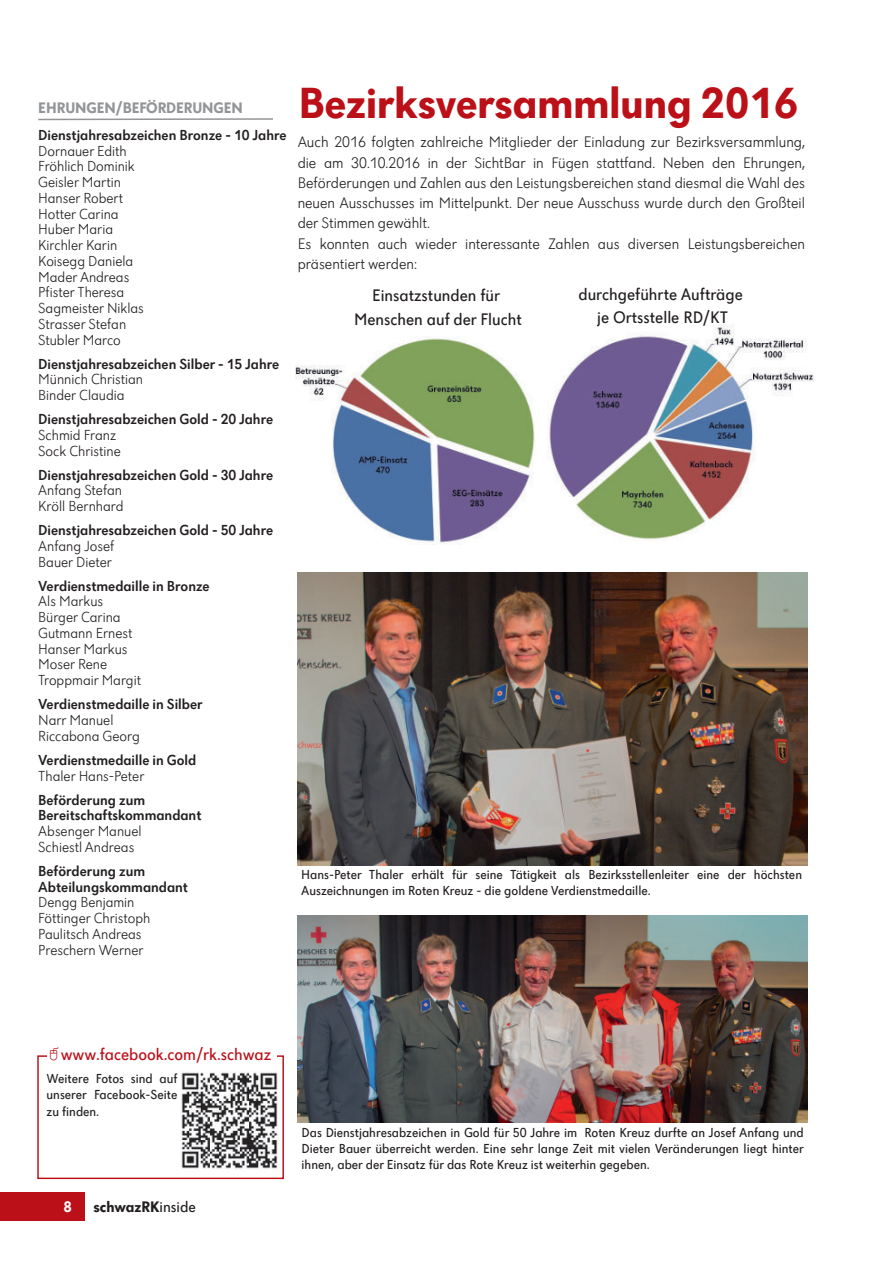
<style>
.page{position:relative;width:893px;height:1263px;background:#fff}
.page>*{position:absolute;margin:0;border:0;box-sizing:border-box;transform-origin:0 0}
.t1{font:700 45px "Dunant";color:#bb1018}
.t2{font:17.25px/23.2px "Dunant";color:#231f20;text-align:center}
.t3{font:17.25px "Dunant";color:#bb1018}
.t4{font:300 15.75px/20.2px "Dunant";color:#231f20}
.t5{font:700 15.75px "Dunant";letter-spacing:-.01em;color:#939598}
.t6{font:700 15.75px "Dunant";color:#231f20}
.t7{font:700 15.75px "Dunant";color:#fff}
.t8{font:300 15px/15.8px "Dunant";color:#231f20}
.t9{font:500 15px/15.8px "Dunant";color:#231f20}
.t10{font:13.5px/15.8px "Dunant";color:#231f20;text-align:justify}
.s1{font-family:"Dunant Signs"}
.s2{font-weight:400}
</style>
<div class="page">
<div style="left:0;top:1192px;width:85px;height:28px;background:#bb1018"></div>
<svg style="left:38px;top:118px;width:235px;height:3px"></svg>
<img style="left:295px;top:336px;width:241px;height:208px">
<img style="left:548px;top:325px;width:267px;height:214px">
<div style="left:37px;top:1055px;width:247px;height:124px;border:1px solid #bb1018"></div>
<div style="left:47px;top:1047px;width:229px;height:19px;background:#fff"></div>
<img style="left:181px;top:1071px;width:97px;height:98px">
<img style="left:298px;top:915px;width:510px;height:207px">
<img style="left:298px;top:572px;width:510px;height:294px">
<p class="t5" style="left:38px;top:101px;width:206px">EHRUNGEN/BEFÖRDERUNGEN</p>
<p class="t9" style="left:38px;top:128px;width:250px">Dienstjahresabzeichen Bronze - 10 Jahre</p>
<p class="t8" style="left:38px;top:144px;width:107px">Dornauer Edith<br>Fröhlich Dominik<br>Geisler Martin<br>Hanser Robert<br>Hotter Carina<br>Huber Maria<br>Kirchler Karin<br>Koisegg Daniela<br>Mader Andreas<br>Pfister Theresa<br>Sagmeister Niklas<br>Strasser Stefan<br>Stubler Marco</p>
<p class="t9" style="left:38px;top:357px;width:243px">Dienstjahresabzeichen Silber - 15 Jahre</p>
<p class="t8" style="left:38px;top:373px;width:106px">Münnich Christian<br>Binder Claudia</p>
<p class="t9" style="left:38px;top:413px;width:236px">Dienstjahresabzeichen Gold - 20 Jahre</p>
<p class="t8" style="left:38px;top:428px;width:84px">Schmid Franz<br>Sock Christine</p>
<p class="t9" style="left:38px;top:468px;width:236px">Dienstjahresabzeichen Gold - 30 Jahre</p>
<p class="t8" style="left:38px;top:484px;width:87px">Anfang Stefan<br>Kröll Bernhard</p>
<p class="t9" style="left:38px;top:524px;width:236px">Dienstjahresabzeichen Gold - 50 Jahre</p>
<p class="t8" style="left:38px;top:539px;width:78px">Anfang Josef<br>Bauer Dieter</p>
<p class="t9" style="left:38px;top:579px;width:173px">Verdienstmedaille in Bronze</p>
<p class="t8" style="left:38px;top:595px;width:104px">Als Markus<br>Bürger Carina<br>Gutmann Ernest<br>Hanser Markus<br>Moser Rene<br>Troppmair Margit</p>
<p class="t9" style="left:38px;top:698px;width:166px">Verdienstmedaille in Silber</p>
<p class="t8" style="left:38px;top:713px;width:103px">Narr Manuel<br>Riccabona Georg</p>
<p class="t9" style="left:38px;top:753px;width:160px">Verdienstmedaille in Gold</p>
<p class="t8" style="left:38px;top:769px;width:108px">Thaler Hans-Peter</p>
<p class="t9" style="left:38px;top:793px;width:165px">Beförderung zum<br>Bereitschaftskommandant</p>
<p class="t8" style="left:38px;top:824px;width:105px">Absenger Manuel<br>Schiestl Andreas</p>
<p class="t9" style="left:38px;top:864px;width:151px">Beförderung zum<br>Abteilungskommandant</p>
<p class="t8" style="left:38px;top:896px;width:114px">Dengg Benjamin<br>Föttinger Christoph<br>Paulitsch Andreas<br>Preschern Werner</p>
<h1 class="t1" style="left:299px;top:84px;width:501px">Bezirksversammlung 2016</h1>
<p class="t4" style="left:298px;top:133px;width:509px">Auch 2016 folgten zahlreiche Mitglieder der Einladung zur Bezirksversammlung, die am 30.10.2016 in der SichtBar in Fügen stattfand. Neben den Ehrungen, Beförderungen und Zahlen aus den Leistungsbereichen stand diesmal die Wahl des neuen Ausschusses im Mittelpunkt. Der neue Ausschuss wurde durch den Großteil der Stimmen gewählt.<br>Es konnten auch wieder interessante Zahlen aus diversen Leistungsbereichen präsentiert werden:</p>
<p class="t2" style="left:354px;top:285px;width:169px">Einsatzstunden für<br>Menschen auf der Flucht</p>
<p class="t2" style="left:578px;top:284px;width:166px">durchgeführte Aufträge je Ortsstelle RD/KT</p>
<p class="t10" style="left:301px;top:868px;width:502px">Hans-Peter Thaler erhält für seine Tätigkeit als Bezirksstellenleiter eine der höchsten<br>Auszeichnungen im Roten Kreuz - die goldene Verdienstmedaille.</p>
<p class="t3" style="left:47px;top:1047px;width:226px"><span class="s1">s</span>www.facebook.com/rk.schwaz</p>
<p class="t10" style="left:47px;top:1071px;width:133px;line-height:16.5px">Weitere Fotos sind auf unserer Facebook-Seite zu finden.</p>
<p class="t7" style="left:63px;top:1200px;width:10px">8</p>
<p class="t6" style="left:94px;top:1200px;width:104px">schwazRK<span class="s2">inside</span></p>
<p class="t10" style="left:302px;top:1126px;width:504px">Das Dienstjahresabzeichen in Gold für 50 Jahre im Roten Kreuz durfte an Josef Anfang und Dieter Bauer überreicht werden. Eine sehr lange Zeit mit vielen Veränderungen liegt hinter ihnen, aber der Einsatz für das Rote Kreuz ist weiterhin gegeben.</p>
</div>
